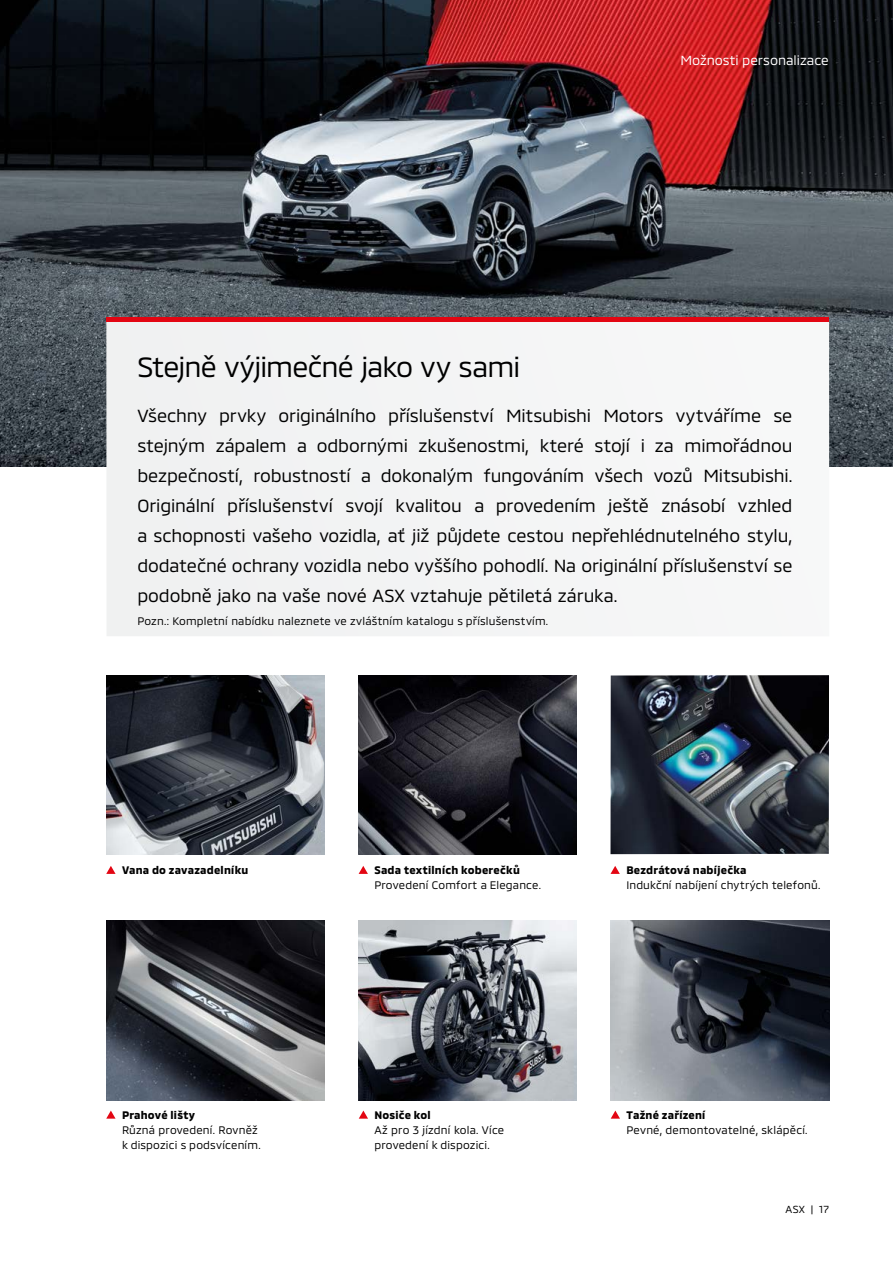
<style>
.page{position:relative;width:893px;height:1263px;background:#fff}
.page>*{position:absolute;margin:0;border:0;box-sizing:border-box;transform-origin:0 0}
.t1{font:28.5px "MMC";letter-spacing:-.03em;color:#000}
.t2{font:18px/30px "MMC";letter-spacing:-.005em;color:#000;text-align:justify}
.t3{font:13.5px "MMC";color:#fff}
.t4{font:11.25px/15px "MMC";letter-spacing:.015em;color:#000}
.t5{font:700 11.25px "MMC";letter-spacing:.02em;color:#000}
.t6{font:10.5px "MMC";color:#000}
</style>
<div class="page">
<img style="left:0;top:0;width:893px;height:466px">
<img style="left:359px;top:921px;width:218px;height:179px">
<img style="left:106px;top:675px;width:218px;height:179px">
<img style="left:359px;top:675px;width:218px;height:179px">
<img style="left:106px;top:921px;width:218px;height:179px">
<img style="left:610px;top:675px;width:219px;height:179px">
<img style="left:611px;top:921px;width:218px;height:179px">
<div style="left:106px;top:322px;width:723px;height:314px;background:#f3f4f5"></div>
<hr style="left:106px;top:317px;width:723px;height:4px;background:#e30613">
<svg style="left:106px;top:866px;width:10px;height:8px"></svg>
<svg style="left:359px;top:866px;width:9px;height:8px"></svg>
<svg style="left:610px;top:866px;width:10px;height:8px"></svg>
<svg style="left:106px;top:1110px;width:10px;height:9px"></svg>
<svg style="left:359px;top:1110px;width:9px;height:9px"></svg>
<svg style="left:611px;top:1110px;width:9px;height:9px"></svg>
<p class="t3" style="left:680px;top:50px;width:150px">Možnosti personalizace</p>
<h1 class="t1" style="left:137px;top:343px;width:384px">Stejně výjimečné jako vy sami</h1>
<p class="t2" style="left:137px;top:398px;width:657px">Všechny prvky originálního příslušenství Mitsubishi Motors vytváříme se stejným zápalem a odbornými zkušenostmi, které stojí i za mimořádnou bezpečností, robustností a dokonalým fungováním všech vozů Mitsubishi.<br>Originální příslušenství svojí kvalitou a provedením ještě znásobí vzhled a schopnosti vašeho vozidla, ať již půjdete cestou nepřehlédnutelného stylu, dodatečné ochrany vozidla nebo vyššího pohodlí. Na originální příslušenství se podobně jako na vaše nové ASX vztahuje pětiletá záruka.</p>
<p class="t4" style="left:137px;top:612px;width:412px">Pozn.: Kompletní nabídku naleznete ve zvláštním katalogu s příslušenstvím.</p>
<p class="t5" style="left:122px;top:861px;width:128px">Vana do zavazadelníku</p>
<p class="t5" style="left:374px;top:861px;width:147px">Sada textilních koberečků</p>
<p class="t4" style="left:374px;top:876px;width:168px">Provedení Comfort a Elegance.</p>
<p class="t5" style="left:626px;top:861px;width:122px">Bezdrátová nabíječka</p>
<p class="t4" style="left:626px;top:876px;width:195px">Indukční nabíjení chytrých telefonů.</p>
<p class="t5" style="left:122px;top:1106px;width:75px">Prahové lišty</p>
<p class="t4" style="left:122px;top:1121px;width:140px">Různá provedení. Rovněž k dispozici s podsvícením.</p>
<p class="t5" style="left:374px;top:1106px;width:58px">Nosiče kol</p>
<p class="t4" style="left:374px;top:1121px;width:131px">Až pro 3 jízdní kola. Více provedení k dispozici.</p>
<p class="t5" style="left:626px;top:1106px;width:80px">Tažné zařízení</p>
<p class="t4" style="left:626px;top:1121px;width:182px">Pevné, demontovatelné, sklápěcí.</p>
<p class="t6" style="left:785px;top:1200px;width:45px">ASX | 17</p>
</div>
